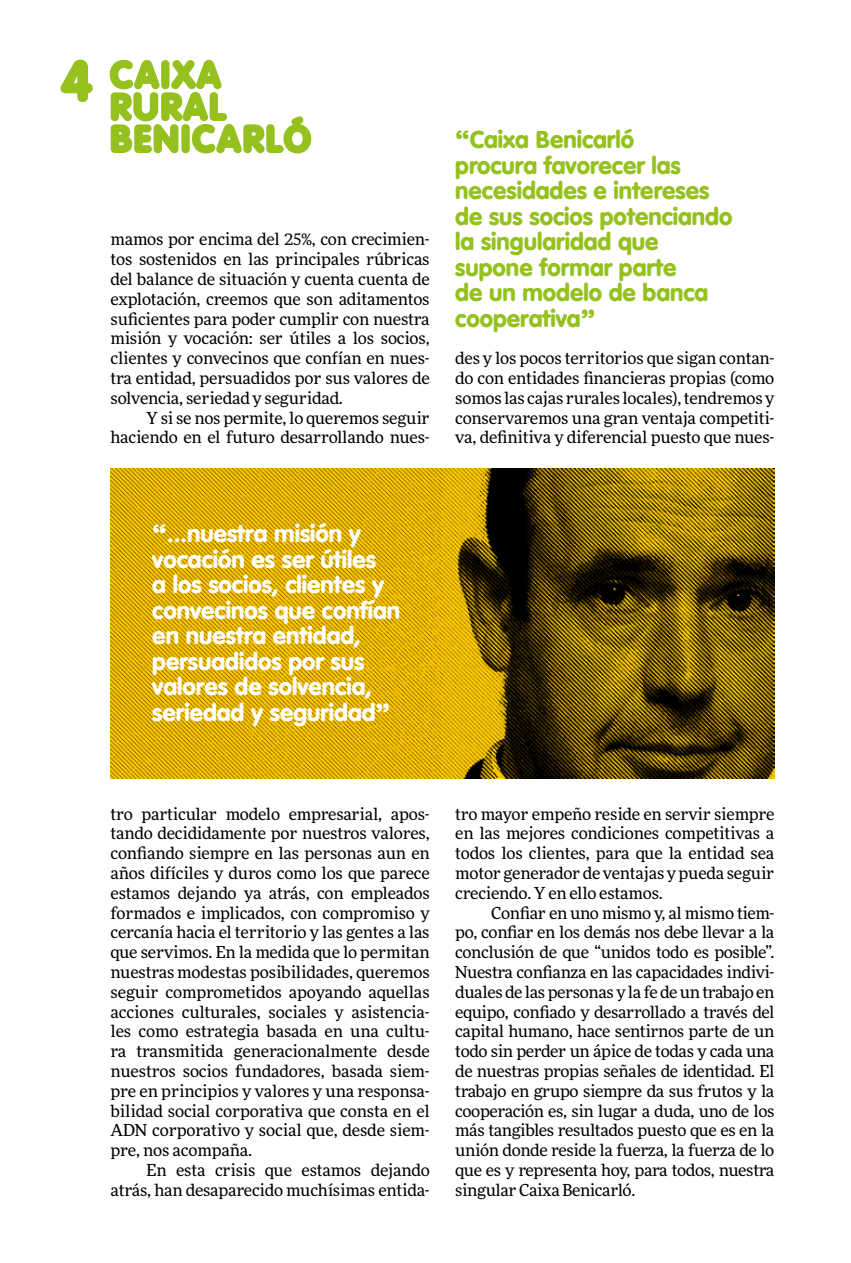
<style>
.page{position:relative;width:851px;height:1263px;background:#fff}
.page>*{position:absolute;margin:0;border:0;box-sizing:border-box;transform-origin:0 0}
.t1{font:700 54px "VAG Rounded";color:#95c11f}
.t2{font:700 36px/32.1px "VAG Rounded";letter-spacing:.08em;color:#95c11f}
.t3{font:900 24px/25.5px "VAG Rounded";color:#fff}
.t4{font:900 24px/25.5px "VAG Rounded";color:#95c11f}
.t5{font:16.5px/19.8px "More Pro";letter-spacing:-.01em;color:#000;text-align:justify}
.s1{font-family:"Helvetica Rounded"}
</style>
<div class="page">
<img style="left:110px;top:468px;width:664px;height:311px">
<svg style="left:60px;top:59px;width:33px;height:43px"></svg>
<svg style="left:109px;top:59px;width:203px;height:95px"></svg>
<h1 class="t1" style="left:61px;top:50px;width:32px">4</h1>
<h2 class="t2" style="left:110px;top:60px;width:201px">CAIXA<br>RURAL<br>BENICARLÓ</h2>
<p class="t5" style="left:110px;top:229px;width:320px">mamos por encima del 25%, con crecimien&shy;tos sostenidos en las principales rúbricas del balance de situación y cuenta cuenta de explotación, creemos que son aditamentos suficientes para poder cumplir con nuestra misión y vocación: ser útiles a los socios, clientes y convecinos que confían en nues&shy;tra entidad, persuadidos por sus valores de solvencia, seriedad y seguridad.</p>
<p class="t5" style="left:110px;top:407px;width:320px;text-align:right">Y si se nos permite, lo queremos seguir haciendo en el futuro desarrollando nues-</p>
<h3 class="t4" style="left:455px;top:128px;width:278px"><span class="s1">“</span>Caixa Benicarló<br>procura favorecer las necesidades e intereses de sus socios potenciando la singularidad que supone formar parte<br>de un modelo de banca cooperativa<span class="s1">”</span></h3>
<p class="t5" style="left:455px;top:348px;width:320px">des y los pocos territorios que sigan contan&shy;do con entidades financieras propias (como somos las cajas rurales locales), tendremos y conservaremos una gran ventaja competiti&shy;va, definitiva y diferencial puesto que nues-</p>
<h3 class="t3" style="left:152px;top:522px;width:249px"><span class="s1">“</span>...nuestra misión y vocación es ser útiles<br>a los socios, clientes y convecinos que confían en nuestra entidad, persuadidos por sus valores de solvencia, seriedad y seguridad<span class="s1">”</span></h3>
<p class="t5" style="left:110px;top:803px;width:320px">tro particular modelo empresarial, apos&shy;tando decididamente por nuestros valores, confiando siempre en las personas aun en años difíciles y duros como los que parece estamos dejando ya atrás, con empleados formados e implicados, con compromiso y cercanía hacia el territorio y las gentes a las que servimos. En la medida que lo permitan nuestras modestas posibilidades, queremos seguir comprometidos apoyando aquellas acciones culturales, sociales y asistencia&shy;les como estrategia basada en una cultu&shy;ra transmitida generacionalmente desde nuestros socios fundadores, basada siem&shy;pre en principios y valores y una responsa&shy;bilidad social corporativa que consta en el ADN corporativo y social que, desde siem&shy;pre, nos acompaña.</p>
<p class="t5" style="left:110px;top:1159px;width:320px;text-align:right">En esta crisis que estamos dejando atrás, han desaparecido muchísimas entida-</p>
<p class="t5" style="left:455px;top:803px;width:320px">tro mayor empeño reside en servir siempre en las mejores condiciones competitivas a todos los clientes, para que la entidad sea motor generador de ventajas y pueda seguir creciendo. Y en ello estamos.</p>
<p class="t5" style="left:455px;top:902px;width:320px;text-indent:36px">Confiar en uno mismo y, al mismo tiem&shy;po, confiar en los demás nos debe llevar a la conclusión de que “unidos todo es posible”.<br>Nuestra confianza en las capacidades indivi&shy;duales de las personas y la fe de un trabajo en equipo, confiado y desarrollado a través del capital humano, hace sentirnos parte de un todo sin perder un ápice de todas y cada una de nuestras propias señales de identidad. El trabajo en grupo siempre da sus frutos y la cooperación es, sin lugar a duda, uno de los más tangibles resultados puesto que es en la unión donde reside la fuerza, la fuerza de lo que es y representa hoy, para todos, nuestra singular Caixa Benicarló.</p>
</div>
